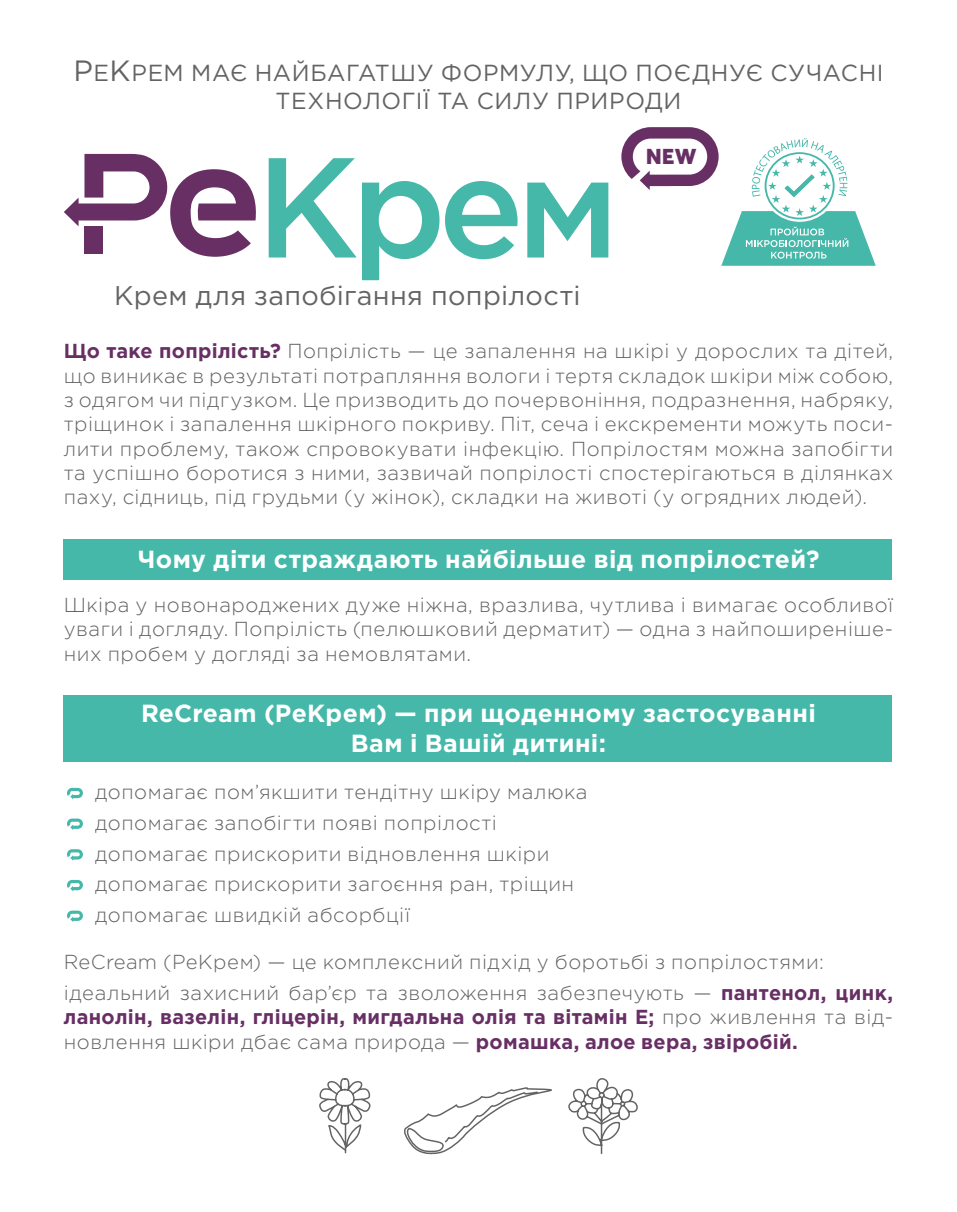
<style>
.page{position:relative;width:957px;height:1212px;background:#fff}
.page>*{position:absolute;margin:0;border:0;box-sizing:border-box;transform-origin:0 0}
.t1{font:500 141.97px "Gotham Pro";color:#45b8a9}
.t2{font:27px "Gotham Pro";letter-spacing:.01em;color:#646363}
.t3{font:700 24.75px/29.7px "Gotham Pro";letter-spacing:.02em;color:#fff;text-align:center}
.t4{font:23.18px/27.9px "Gotham Pro";letter-spacing:.025em;color:#646363;text-align:center}
.t5{font:900 21.38px "Averta CY";color:#682f65}
.t6{font:300 20.25px/24.3px "Gotham Pro";letter-spacing:.025em;color:#646363;text-align:justify}
.s1{font-size:29.25px}
.s2{font-weight:700;color:#682f65}
</style>
<div class="page">
<svg style="left:64px;top:154px;width:192px;height:103px"></svg>
<svg style="left:67px;top:788px;width:16px;height:11px"></svg>
<svg style="left:67px;top:818px;width:16px;height:12px"></svg>
<svg style="left:67px;top:849px;width:16px;height:12px"></svg>
<svg style="left:67px;top:880px;width:16px;height:11px"></svg>
<svg style="left:67px;top:910px;width:16px;height:12px"></svg>
<div style="left:64px;top:540px;width:828px;height:40px;background:#45b8a9"></div>
<div style="left:64px;top:695px;width:828px;height:67px;background:#45b8a9"></div>
<svg style="left:621px;top:127px;width:254px;height:139px"></svg>
<svg style="left:319px;top:1078px;width:52px;height:76px"></svg>
<svg style="left:568px;top:1078px;width:70px;height:77px"></svg>
<svg style="left:404px;top:1087px;width:148px;height:68px"></svg>
<p class="t4" style="left:73px;top:58px;width:812px"><span class="s1">Р</span>Е<span class="s1">К</span>РЕМ МАЄ НАЙБАГАТШУ ФОРМУЛУ, ЩО ПОЄДНУЄ СУЧАСНІ<br>ТЕХНОЛОГІЇ ТА СИЛУ ПРИРОДИ</p>
<p class="t1" style="left:256px;top:127px;width:365px">Крем</p>
<p class="t2" style="left:114px;top:280px;width:468px">Крем для запобігання попрілості</p>
<p class="t5" style="left:646px;top:141px;width:52px">NEW</p>
<p class="t6" style="left:64px;top:339px;width:831px"><span class="s2">Що таке попрілість?</span> Попрілість — це запалення на шкірі у дорослих та дітей, що виникає в результаті потрапляння вологи і тертя складок шкіри між собою, з одягом чи підгузком. Це призводить до почервоніння, подразнення, набряку, тріщинок і запалення шкірного покриву. Піт, сеча і екскременти можуть поси&shy;лити проблему, також спровокувати інфекцію. Попрілостям можна запобігти та успішно боротися з ними, зазвичай попрілості спостерігаються в ділянках паху, сідниць, під грудьми (у жінок), складки на животі (у огрядних людей).</p>
<p class="t3" style="left:137px;top:544px;width:683px">Чому діти страждають найбільше від попрілостей?</p>
<p class="t6" style="left:64px;top:593px;width:831px">Шкіра у новонароджених дуже ніжна, вразлива, чутлива і вимагає особливої уваги і догляду. Попрілість (пелюшковий дерматит) — одна з найпоширеніше&shy;них пробем у догляді за немовлятами.</p>
<p class="t3" style="left:141px;top:698px;width:676px">ReCream (РеКрем) — при щоденному застосуванні<br>Вам і Вашій дитині:</p>
<p class="t6" style="left:95px;top:780px;width:494px">допомагає пом’якшити тендітну шкіру малюка</p>
<p class="t6" style="left:95px;top:811px;width:403px">допомагає запобігти появі попрілості</p>
<p class="t6" style="left:95px;top:841px;width:456px">допомагає прискорити відновлення шкіри</p>
<p class="t6" style="left:95px;top:872px;width:480px">допомагає прискорити загоєння ран, тріщин</p>
<p class="t6" style="left:95px;top:903px;width:316px">допомагає швидкій абсорбції</p>
<p class="t6" style="left:64px;top:950px;width:761px">ReCream (РеКрем) — це комплексний підхід у боротьбі з попрілостями:</p>
<p class="t6" style="left:64px;top:981px;width:831px">ідеальний захисний бар’єр та зволоження забезпечують — <span class="s2">пантенол, цинк, ланолін, вазелін, гліцерін, мигдальна олія та вітамін Е;</span> про живлення та від&shy;новлення шкіри дбає сама природа — <span class="s2">ромашка, алое вера, звіробій.</span></p>
</div>
